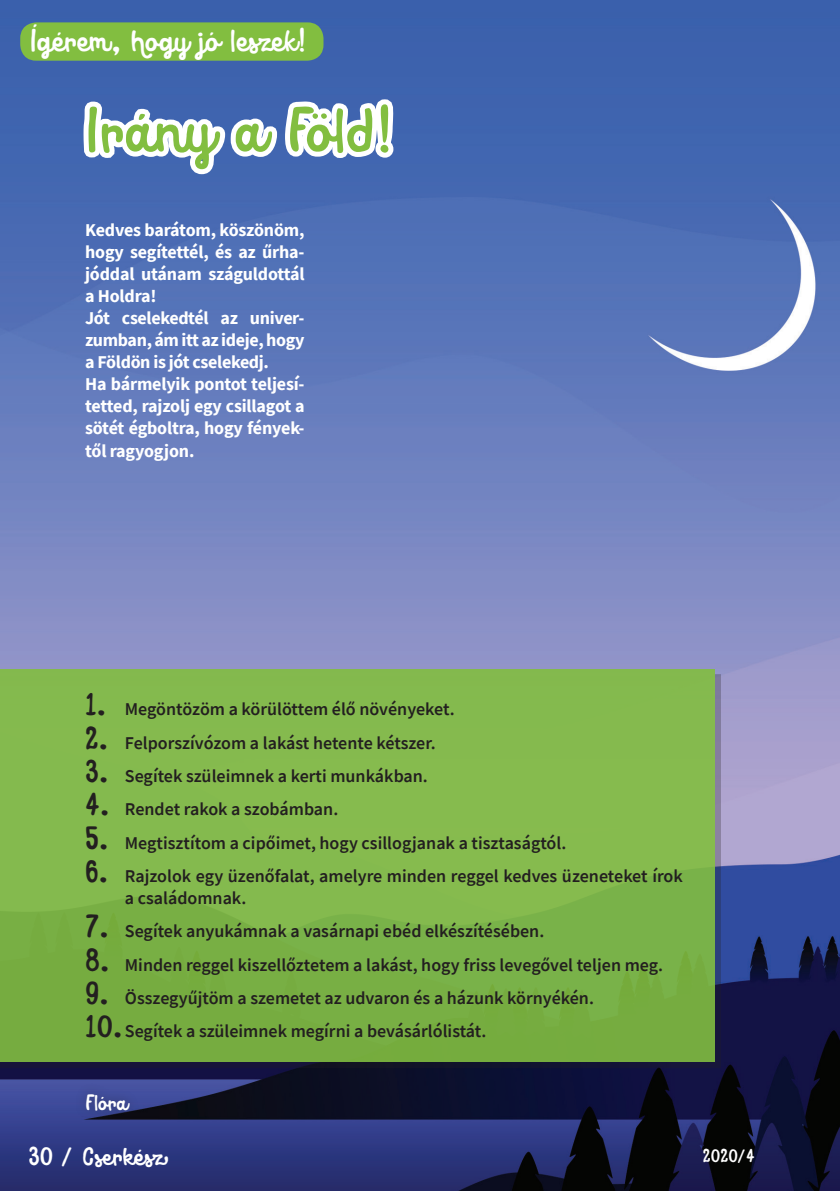
<style>
.page{position:relative;width:840px;height:1191px;background:#fff}
.page>*{position:absolute;margin:0;border:0;box-sizing:border-box;transform-origin:0 0}
.H1-kcs{font:700 68px "Avaline Script";color:#82be40}
.body1-kcs{font:700 34px "Avaline Script";color:#fff}
.t1{font:700 28px "Avaline Script";color:#fff}
.body1-kcs-2{font:700 24px "Avaline Script";color:#fff}
.t2{font:700 20px "Avaline Script";color:#fff}
.t3{font:600 18px/22px "Source Sans Pro";color:#231f20}
.body1-kcs-3{font:700 18px/22px "Source Sans Pro";letter-spacing:-.02em;color:#fff;text-align:justify}
.s1{font-family:"Avaline Script";font-weight:700;font-size:34px}
</style>
<div class="page">
<img style="left:0;top:0;width:839px;height:1191px">
<svg style="left:78px;top:94px;width:320px;height:85px"></svg>
<div style="left:74px;top:1082px;width:67px;height:40px;background:#231f20;opacity:.4"></div>
<div style="left:20px;top:22px;width:303px;height:39px;background:#82be40;border-radius:16px"></div>
<div style="left:0;top:674px;width:720px;height:393px;background:#231f20;opacity:.3"></div>
<div style="left:0;top:669px;width:714px;height:393px;background:linear-gradient(to right,#7fb549,#80b64b)"></div>
<p class="body1-kcs" style="left:30px;top:19px;width:277px">Ígérem, hogy jó leszek!</p>
<p class="H1-kcs" style="left:85px;top:88px;width:308px">Irány a Föld!</p>
<p class="body1-kcs-3" style="left:85px;top:219px;width:221px">Kedves barátom, köszönöm, hogy segítettél, és az űrha&shy;jóddal utánam száguldottál a Holdra!</p>
<p class="body1-kcs-3" style="left:85px;top:307px;width:221px">Jót cselekedtél az univer&shy;zumban, ám itt az ideje, hogy a Földön is jót cselekedj.</p>
<p class="body1-kcs-3" style="left:85px;top:373px;width:221px">Ha bármelyik pontot teljesí&shy;tetted, rajzolj egy csillagot a sötét égboltra, hogy fények&shy;től ragyogjon.</p>
<p class="t3" style="left:85px;top:698px;width:371px"><span class="s1">1.</span> Megöntözöm a körülöttem élő növényeket.</p>
<p class="t3" style="left:85px;top:731px;width:352px"><span class="s1">2.</span> Felporszívózom a lakást hetente kétszer.</p>
<p class="t3" style="left:85px;top:765px;width:344px"><span class="s1">3.</span> Segítek szüleimnek a kerti munkákban.</p>
<p class="t3" style="left:85px;top:798px;width:254px"><span class="s1">4.</span> Rendet rakok a szobámban.</p>
<p class="t3" style="left:85px;top:831px;width:482px"><span class="s1">5.</span> Megtisztítom a cipőimet, hogy csillogjanak a tisztaságtól.</p>
<p class="t3" style="left:125px;top:865px;width:559px;text-indent:-40px"><span class="s1">6.</span> Rajzolok egy üzenőfalat, amelyre minden reggel kedves üzeneteket írok a családomnak.</p>
<p class="t3" style="left:85px;top:920px;width:460px"><span class="s1">7.</span> Segítek anyukámnak a vasárnapi ebéd elkészítésében.</p>
<p class="t3" style="left:85px;top:953px;width:579px"><span class="s1">8.</span> Minden reggel kiszellőztetem a lakást, hogy friss levegővel teljen meg.</p>
<p class="t3" style="left:85px;top:987px;width:510px"><span class="s1">9.</span> Összegyűjtöm a szemetet az udvaron és a házunk környékén.</p>
<p class="t3" style="left:85px;top:1020px;width:402px"><span class="s1">10.</span> Segítek a szüleimnek megírni a bevásárlólistát.</p>
<p class="body1-kcs-2" style="left:85px;top:1087px;width:43px">Flóra</p>
<p class="t1" style="left:28px;top:1139px;width:139px">30 / Cserkész</p>
<p class="t2" style="left:702px;top:1143px;width:54px">2020/4</p>
</div>
